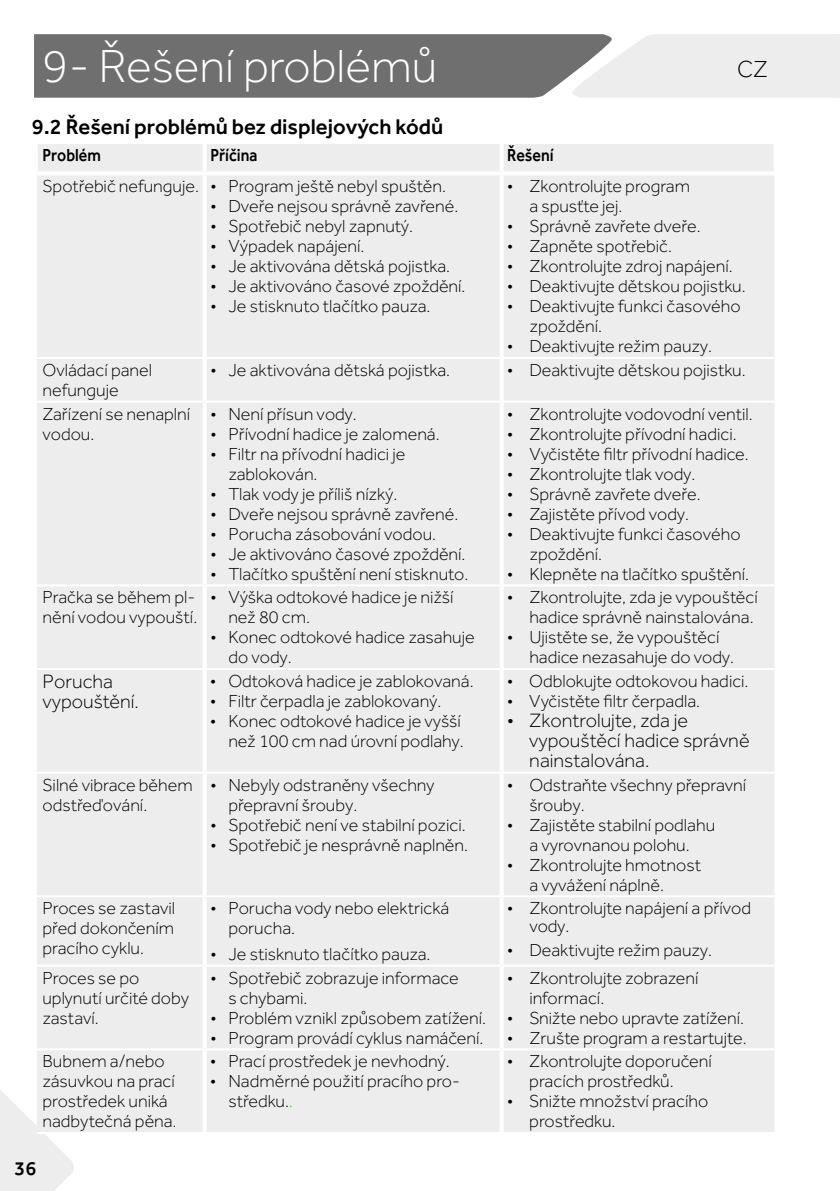
<style>
.page{position:relative;width:840px;height:1191px;background:#fff}
.page>*{position:absolute;margin:0;border:0;box-sizing:border-box;transform-origin:0 0}
.t1{font:300 48px "Effra";color:#fff}
.t2{font:300 24px "Effra";color:#000}
.t3{font:500 22px "Effra";color:#000}
.t4{font:300 20px/20px "Effra";color:#000}
.t5{font:500 20px "Effra";color:#000}
.t6{font:300 18px/20px "Effra";color:#000}
.t7{font:500 18px "Effra";color:#000;scale:.88 1}
.s1{color:#3fa535}
</style>
<div class="page">
<svg style="left:34px;top:34px;width:805px;height:64px;background:#999898"></svg>
<svg style="left:0;top:1090px;width:74px;height:101px"></svg>
<div style="left:37px;top:144px;width:737px;height:988px;background:#ededed"></div>
<hr style="left:202px;top:175px;width:4px;height:182px;background:#fff">
<hr style="left:499px;top:175px;width:4px;height:182px;background:#fff">
<hr style="left:202px;top:359px;width:4px;height:41px;background:#fff">
<hr style="left:499px;top:359px;width:4px;height:41px;background:#fff">
<hr style="left:202px;top:402px;width:4px;height:182px;background:#fff">
<hr style="left:499px;top:402px;width:4px;height:182px;background:#fff">
<hr style="left:202px;top:586px;width:4px;height:82px;background:#fff">
<hr style="left:499px;top:586px;width:4px;height:82px;background:#fff">
<hr style="left:202px;top:670px;width:4px;height:101px;background:#fff">
<hr style="left:499px;top:670px;width:4px;height:101px;background:#fff">
<hr style="left:202px;top:773px;width:4px;height:122px;background:#fff">
<hr style="left:499px;top:773px;width:4px;height:122px;background:#fff">
<hr style="left:202px;top:897px;width:4px;height:67px;background:#fff">
<hr style="left:499px;top:897px;width:4px;height:67px;background:#fff">
<hr style="left:202px;top:966px;width:4px;height:82px;background:#fff">
<hr style="left:499px;top:966px;width:4px;height:82px;background:#fff">
<hr style="left:202px;top:1050px;width:4px;height:82px;background:#fff">
<hr style="left:499px;top:1050px;width:4px;height:82px;background:#fff">
<hr style="left:36px;top:144px;width:2px;height:27px;background:#fff">
<hr style="left:773px;top:144px;width:2px;height:27px;background:#fff">
<hr style="left:202px;top:144px;width:4px;height:27px;background:#fff">
<hr style="left:499px;top:144px;width:4px;height:27px;background:#fff">
<hr style="left:36px;top:171px;width:168px;height:4px;background:#fff">
<hr style="left:204px;top:171px;width:297px;height:4px;background:#fff">
<hr style="left:501px;top:171px;width:274px;height:4px;background:#fff">
<hr style="left:37px;top:357px;width:167px;height:2px;background:#fff">
<hr style="left:204px;top:357px;width:297px;height:2px;background:#fff">
<hr style="left:501px;top:357px;width:273px;height:2px;background:#fff">
<hr style="left:37px;top:400px;width:167px;height:2px;background:#fff">
<hr style="left:204px;top:400px;width:297px;height:2px;background:#fff">
<hr style="left:501px;top:400px;width:273px;height:2px;background:#fff">
<hr style="left:37px;top:584px;width:167px;height:2px;background:#fff">
<hr style="left:204px;top:584px;width:297px;height:2px;background:#fff">
<hr style="left:501px;top:584px;width:273px;height:2px;background:#fff">
<hr style="left:37px;top:668px;width:167px;height:2px;background:#fff">
<hr style="left:37px;top:771px;width:167px;height:2px;background:#fff">
<hr style="left:204px;top:668px;width:297px;height:2px;background:#fff">
<hr style="left:501px;top:668px;width:273px;height:2px;background:#fff">
<hr style="left:204px;top:771px;width:297px;height:2px;background:#fff">
<hr style="left:501px;top:771px;width:273px;height:2px;background:#fff">
<hr style="left:37px;top:895px;width:167px;height:2px;background:#fff">
<hr style="left:204px;top:895px;width:297px;height:2px;background:#fff">
<hr style="left:501px;top:895px;width:273px;height:2px;background:#fff">
<hr style="left:37px;top:964px;width:167px;height:2px;background:#fff">
<hr style="left:204px;top:964px;width:297px;height:2px;background:#fff">
<hr style="left:501px;top:964px;width:273px;height:2px;background:#fff">
<hr style="left:37px;top:1048px;width:167px;height:2px;background:#fff">
<hr style="left:204px;top:1048px;width:297px;height:2px;background:#fff">
<hr style="left:501px;top:1048px;width:273px;height:2px;background:#fff">
<hr style="left:37px;top:1132px;width:167px;height:2px;background:#fff">
<h1 class="t1" style="left:43px;top:39px;width:396px">9- Řešení problémů</h1>
<p class="t3" style="left:32px;top:114px;width:413px">9.2 Řešení problémů bez displejových kódů</p>
<h2 class="t2" style="left:736px;top:55px;width:32px">CZ</h2>
<p class="t7" style="left:42px;top:144px;width:68px">Problém</p>
<p class="t7" style="left:210px;top:144px;width:55px">Příčina</p>
<p class="t7" style="left:507px;top:144px;width:54px">Řešení</p>
<p class="t6" style="left:42px;top:176px;width:405px">Spotřebič nefunguje. • Program ještě nebyl spuštěn.</p>
<p class="t6" style="left:210px;top:196px;width:249px">• Dveře nejsou správně zavřené.</p>
<p class="t6" style="left:210px;top:216px;width:204px">• Spotřebič nebyl zapnutý.</p>
<p class="t6" style="left:210px;top:236px;width:155px">• Výpadek napájení.</p>
<p class="t6" style="left:210px;top:256px;width:241px">• Je aktivována dětská pojistka.</p>
<p class="t6" style="left:210px;top:276px;width:256px">• Je aktivováno časové zpoždění.</p>
<p class="t6" style="left:210px;top:296px;width:221px">• Je stisknuto tlačítko pauza.</p>
<p class="t6" style="left:529px;top:176px;width:162px;text-indent:-22px">• Zkontrolujte program a spusťte jej.</p>
<p class="t6" style="left:507px;top:216px;width:195px">• Správně zavřete dveře.</p>
<p class="t6" style="left:507px;top:236px;width:166px">• Zapněte spotřebič.</p>
<p class="t6" style="left:507px;top:256px;width:227px">• Zkontrolujte zdroj napájení.</p>
<p class="t6" style="left:507px;top:276px;width:240px">• Deaktivujte dětskou pojistku.</p>
<p class="t6" style="left:529px;top:296px;width:212px;text-indent:-22px">• Deaktivujte funkci časového zpoždění.</p>
<p class="t6" style="left:507px;top:336px;width:206px">• Deaktivujte režim pauzy.</p>
<p class="t6" style="left:42px;top:360px;width:111px">Ovládací panel nefunguje</p>
<p class="t6" style="left:210px;top:360px;width:241px">• Je aktivována dětská pojistka.</p>
<p class="t6" style="left:507px;top:360px;width:240px">• Deaktivujte dětskou pojistku.</p>
<p class="t6" style="left:42px;top:403px;width:149px">Zařízení se nenaplní vodou.</p>
<p class="t6" style="left:210px;top:403px;width:148px">• Není přísun vody.</p>
<p class="t6" style="left:507px;top:403px;width:247px">• Zkontrolujte vodovodní ventil.</p>
<p class="t6" style="left:507px;top:423px;width:231px">• Zkontrolujte přívodní hadici.</p>
<p class="t6" style="left:507px;top:443px;width:243px">• Vyčistěte filtr přívodní hadice.</p>
<p class="t6" style="left:507px;top:463px;width:189px">• Zkontrolujte tlak vody.</p>
<p class="t6" style="left:507px;top:483px;width:195px">• Správně zavřete dveře.</p>
<p class="t6" style="left:507px;top:503px;width:183px">• Zajistěte přívod vody.</p>
<p class="t6" style="left:529px;top:523px;width:212px;text-indent:-22px">• Deaktivujte funkci časového zpoždění.</p>
<p class="t6" style="left:507px;top:563px;width:243px">• Klepněte na tlačítko spuštění.</p>
<p class="t6" style="left:210px;top:423px;width:231px">• Přívodní hadice je zalomená.</p>
<p class="t6" style="left:228px;top:443px;width:179px;text-indent:-18px">• Filtr na přívodní hadici je zablokován.</p>
<p class="t6" style="left:210px;top:483px;width:189px">• Tlak vody je příliš nízký.</p>
<p class="t6" style="left:210px;top:503px;width:249px">• Dveře nejsou správně zavřené.</p>
<p class="t6" style="left:210px;top:523px;width:227px">• Porucha zásobování vodou.</p>
<p class="t6" style="left:210px;top:543px;width:256px">• Je aktivováno časové zpoždění.</p>
<p class="t6" style="left:210px;top:563px;width:259px">• Tlačítko spuštění není stisknuto.</p>
<p class="t6" style="left:42px;top:587px;width:156px">Pračka se během pl&shy;nění vodou vypouští.</p>
<p class="t6" style="left:228px;top:587px;width:226px;text-indent:-18px">• Výška odtokové hadice je nižší než 80 cm.</p>
<p class="t6" style="left:228px;top:627px;width:248px;text-indent:-18px">• Konec odtokové hadice zasahuje do vody.</p>
<p class="t4" style="left:42px;top:671px;width:98px">Porucha vypouštění.</p>
<p class="t6" style="left:210px;top:671px;width:265px">• Odtoková hadice je zablokovaná.</p>
<p class="t6" style="left:210px;top:691px;width:232px">• Filtr čerpadla je zablokovaný.</p>
<p class="t6" style="left:210px;top:711px;width:255px;text-align:right">• Konec odtokové hadice je vyšší než 100 cm nad úrovní podlahy.</p>
<p class="t6" style="left:42px;top:774px;width:151px">Silné vibrace během odstřeďování.</p>
<p class="t6" style="left:228px;top:774px;width:207px;text-indent:-18px">• Nebyly odstraněny všechny přepravní šrouby.</p>
<p class="t6" style="left:210px;top:814px;width:257px">• Spotřebič není ve stabilní pozici.</p>
<p class="t6" style="left:210px;top:834px;width:259px">• Spotřebič je nesprávně naplněn.</p>
<p class="t6" style="left:42px;top:898px;width:134px;text-align:justify">Proces se zastavil před dokončením pracího cyklu.</p>
<p class="t6" style="left:228px;top:898px;width:222px;text-indent:-18px">• Porucha vody nebo elektrická porucha.</p>
<p class="t6" style="left:210px;top:944px;width:221px">• Je stisknuto tlačítko pauza.</p>
<p class="t6" style="left:42px;top:967px;width:148px">Proces se po uplynutí určité doby zastaví.</p>
<p class="t6" style="left:228px;top:967px;width:232px;text-indent:-18px">• Spotřebič zobrazuje informace s chybami.</p>
<p class="t6" style="left:210px;top:1007px;width:277px">• Problém vznikl způsobem zatížení.</p>
<p class="t6" style="left:210px;top:1027px;width:274px">• Program provádí cyklus namáčení.</p>
<p class="t6" style="left:42px;top:1051px;width:135px">Bubnem a/nebo zásuvkou na prací prostředek uniká nadbytečná pěna.</p>
<p class="t6" style="left:210px;top:1051px;width:241px">• Prací prostředek je nevhodný.</p>
<p class="t6" style="left:228px;top:1071px;width:233px;text-indent:-18px">• Nadměrné použití pracího pro&shy;středku.<span class="s1">.</span></p>
<p class="t5" style="left:15px;top:1156px;width:23px">36</p>
<p class="t6" style="left:507px;top:587px;width:252px;text-align:right">• Zkontrolujte, zda je vypouštěcí hadice správně nainstalována.</p>
<p class="t6" style="left:529px;top:627px;width:206px;text-indent:-22px">• Ujistěte se, že vypouštěcí hadice nezasahuje do vody.</p>
<p class="t6" style="left:507px;top:671px;width:243px">• Odblokujte odtokovou hadici.</p>
<p class="t6" style="left:507px;top:691px;width:194px">• Vyčistěte filtr čerpadla.</p>
<p class="t4" style="left:529px;top:710px;width:222px;text-indent:-22px">• Zkontrolujte, zda je vypouštěcí hadice správně nainstalována.</p>
<p class="t6" style="left:529px;top:774px;width:218px;text-indent:-22px">• Odstraňte všechny přepravní šrouby.</p>
<p class="t6" style="left:507px;top:814px;width:209px;text-align:center">• Zajistěte stabilní podlahu a vyrovnanou polohu.</p>
<p class="t6" style="left:529px;top:854px;width:173px;text-indent:-22px">• Zkontrolujte hmotnost a vyvážení náplně.</p>
<p class="t6" style="left:529px;top:899px;width:223px;line-height:18px;text-indent:-22px">• Zkontrolujte napájení a přívod vody.</p>
<p class="t6" style="left:507px;top:940px;width:206px">• Deaktivujte režim pauzy.</p>
<p class="t6" style="left:529px;top:967px;width:171px;text-indent:-22px">• Zkontrolujte zobrazení informací.</p>
<p class="t6" style="left:507px;top:1007px;width:238px">• Snižte nebo upravte zatížení.</p>
<p class="t6" style="left:507px;top:1027px;width:241px">• Zrušte program a restartujte.</p>
<p class="t6" style="left:529px;top:1051px;width:184px;text-indent:-22px">• Zkontrolujte doporučení pracích prostředků.</p>
<p class="t6" style="left:529px;top:1091px;width:180px;text-indent:-22px">• Snižte množství pracího prostředku.</p>
</div>
